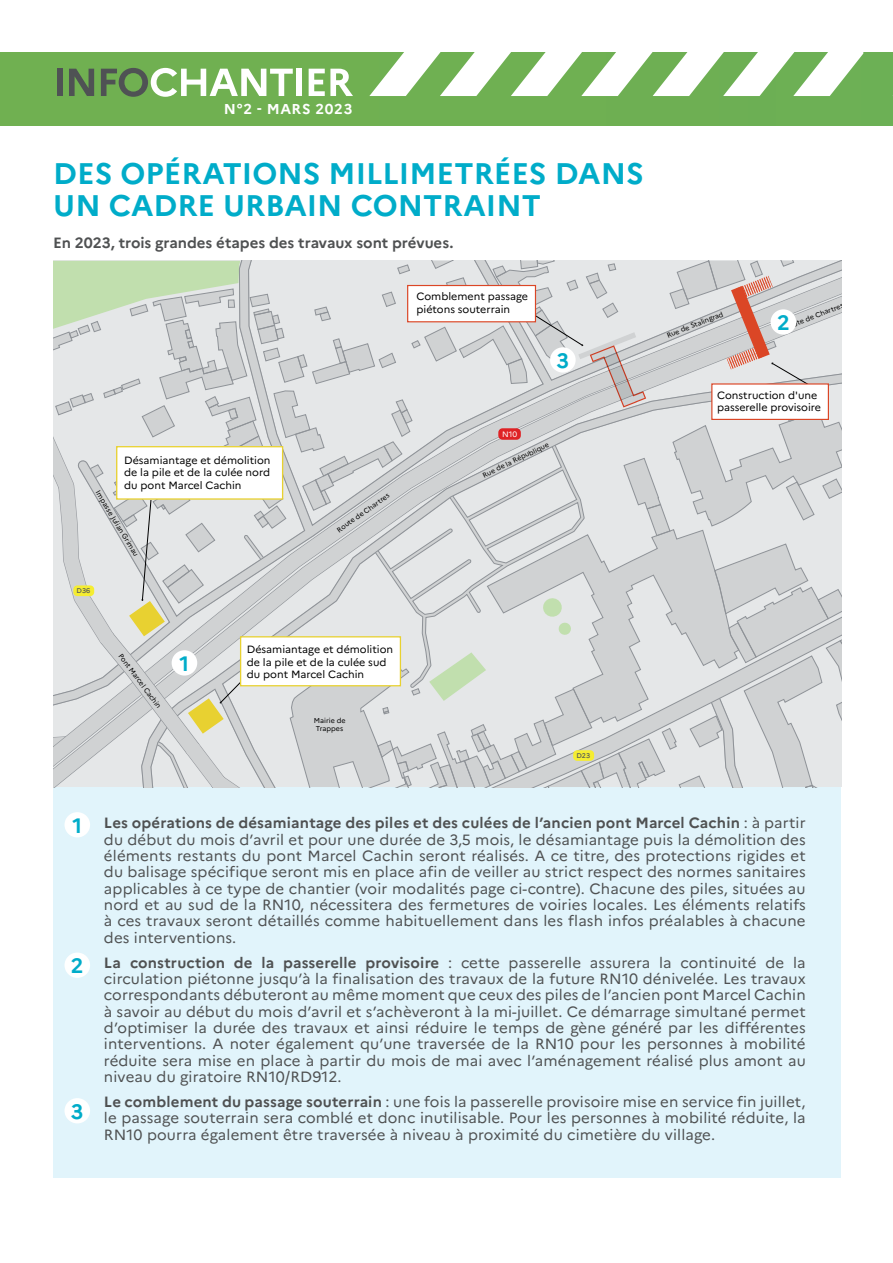
<style>
.page{position:relative;width:893px;height:1263px;background:#fff}
.page>*{position:absolute;margin:0;border:0;box-sizing:border-box;transform-origin:0 0}
.t1{font:700 29.7px/31.2px "Marianne";color:#00acc9}
.t2{font:700 20.85px "Marianne";color:#00acc9}
.t3{font:14.85px/16.4px "Marianne";letter-spacing:.01em;color:#4f5152;text-align:justify}
.t4{font:700 14.85px "Marianne";letter-spacing:-.005em;color:#4f5152}
.t5{font:700 14.25px "Marianne";letter-spacing:.045em;color:#fff}
.t6{font:10.5px/12.6px "Marianne";color:#000}
.t7{font:7.8px "Marianne";color:#fff}
.t8{font:7.05px/8.1px "Marianne";color:#000}
.t9{font:500 6.9px "Marianne";color:#515658}
.s1{font-weight:700}
</style>
<div class="page">
<div style="left:53px;top:787px;width:788px;height:391px;background:#e1f4fb"></div>
<div style="left:0;top:53px;width:893px;height:73px;background:#70b051"></div>
<svg style="left:369px;top:52px;width:494px;height:44px"></svg>
<div style="left:57px;top:69px;width:5px;height:27px;background:#4f5254"></div>
<svg style="left:69px;top:69px;width:25px;height:27px"></svg>
<svg style="left:101px;top:68px;width:192px;height:29px"></svg>
<div style="left:296px;top:69px;width:6px;height:27px;background:#fff"></div>
<svg style="left:309px;top:69px;width:44px;height:27px"></svg>
<svg style="left:53px;top:261px;width:788px;height:526px;background:#d9dbda"></svg>
<div style="left:117px;top:447px;width:166px;height:52px;background:#fff"></div>
<div style="left:116px;top:446px;width:167px;height:54px;border:1px solid #e8d131"></div>
<div style="left:241px;top:637px;width:159px;height:49px;background:#fff"></div>
<div style="left:240px;top:636px;width:161px;height:50px;border:1px solid #e8d131"></div>
<div style="left:498px;top:428px;width:23px;height:12px;background:#df2225;border-radius:4px"></div>
<div style="left:73px;top:585px;width:21px;height:11px;background:#f5ed31;border-radius:4px"></div>
<div style="left:573px;top:750px;width:21px;height:11px;background:#f5ed31;border-radius:4px"></div>
<div style="left:65px;top:812px;width:25px;height:25px;background:#fff;border-radius:50%"></div>
<div style="left:172px;top:650px;width:25px;height:25px;background:#fff;border-radius:50%"></div>
<div style="left:65px;top:952px;width:25px;height:26px;background:#fff;border-radius:50%"></div>
<div style="left:770px;top:309px;width:26px;height:26px;background:#fff;border-radius:50%"></div>
<div style="left:65px;top:1098px;width:25px;height:25px;background:#fff;border-radius:50%"></div>
<div style="left:550px;top:347px;width:26px;height:26px;background:#fff;border-radius:50%"></div>
<p class="t5" style="left:224px;top:100px;width:130px">N°2 - MARS 2023</p>
<h1 class="t1" style="left:53px;top:158px;width:592px">DES OPÉRATIONS MILLIMETRÉES DANS<br>UN CADRE URBAIN CONTRAINT</h1>
<p class="t4" style="left:53px;top:233px;width:402px">En 2023, trois grandes étapes des travaux sont prévues.</p>
<p class="t6" style="left:416px;top:290px;width:113px">Comblement passage piétons souterrain</p>
<h2 class="t2" style="left:556px;top:347px;width:14px">3</h2>
<p class="t6" style="left:124px;top:454px;width:148px;text-align:justify">Désamiantage et démolition de la pile et de la culée nord du pont Marcel Cachin</p>
<p class="t8" style="left:101px;top:489px;width:77px;rotate:59deg">Impasse Julian Grimau</p>
<p class="t9" style="left:77px;top:587px;width:15px">D36</p>
<p class="t8" style="left:335px;top:527px;width:64px;rotate:-35deg">Route de Chartres</p>
<p class="t8" style="left:123px;top:652px;width:67px;rotate:53deg">Pont Marcel Cachin</p>
<h2 class="t2" style="left:180px;top:650px;width:11px">1</h2>
<p class="t6" style="left:247px;top:643px;width:148px">Désamiantage et démolition de la pile et de la culée sud du pont Marcel Cachin</p>
<p class="t8" style="left:314px;top:717px;width:33px">Mairie de<br>Trappes</p>
<p class="t7" style="left:502px;top:429px;width:17px">N10</p>
<p class="t8" style="left:481px;top:472px;width:74px;rotate:-26deg">Rue de la Républiq ue</p>
<p class="t9" style="left:576px;top:751px;width:15px">D23</p>
<p class="t8" style="left:666px;top:331px;width:62px;rotate:-21deg">Rue de Stalingrad</p>
<p class="t8" style="left:783px;top:324px;width:64px;rotate:-21deg">Route de Chartres</p>
<h2 class="t2" style="left:777px;top:310px;width:14px">2</h2>
<p class="t6" style="left:717px;top:388px;width:105px">Construction d'une passerelle provisoire</p>
<h2 class="t2" style="left:72px;top:812px;width:11px">1</h2>
<h2 class="t2" style="left:71px;top:953px;width:14px">2</h2>
<h2 class="t2" style="left:71px;top:1098px;width:14px">3</h2>
<p class="t3" style="left:104px;top:815px;width:703px"><span class="s1">Les opérations de désamiantage des piles et des culées de l’ancien pont Marcel Cachin</span> : à partir du début du mois d’avril et pour une durée de 3,5 mois, le désamiantage puis la démolition des éléments restants du pont Marcel Cachin seront réalisés. A ce titre, des protections rigides et du balisage spécifique seront mis en place afin de veiller au strict respect des normes sanitaires applicables à ce type de chantier (voir modalités page ci-contre). Chacune des piles, situées au nord et au sud de la RN10, nécessitera des fermetures de voiries locales. Les éléments relatifs à ces travaux seront détaillés comme habituellement dans les flash infos préalables à chacune des interventions.</p>
<p class="t3" style="left:104px;top:954px;width:703px"><span class="s1">La construction de la passerelle provisoire</span> : cette passerelle assurera la continuité de la circulation piétonne jusqu’à la finalisation des travaux de la future RN10 dénivelée. Les travaux correspondants débuteront au même moment que ceux des piles de l’ancien pont Marcel Cachin à savoir au début du mois d’avril et s’achèveront à la mi-juillet. Ce démarrage simultané permet d’optimiser la durée des travaux et ainsi réduire le temps de gène généré par les différentes interventions. A noter également qu’une traversée de la RN10 pour les personnes à mobilité réduite sera mise en place à partir du mois de mai avec l’aménagement réalisé plus amont au niveau du giratoire RN10/RD912.</p>
<p class="t3" style="left:104px;top:1093px;width:703px"><span class="s1">Le comblement du passage souterrain</span> : une fois la passerelle provisoire mise en service fin juillet, le passage souterrain sera comblé et donc inutilisable. Pour les personnes à mobilité réduite, la RN10 pourra également être traversée à niveau à proximité du cimetière du village.</p>
</div>
